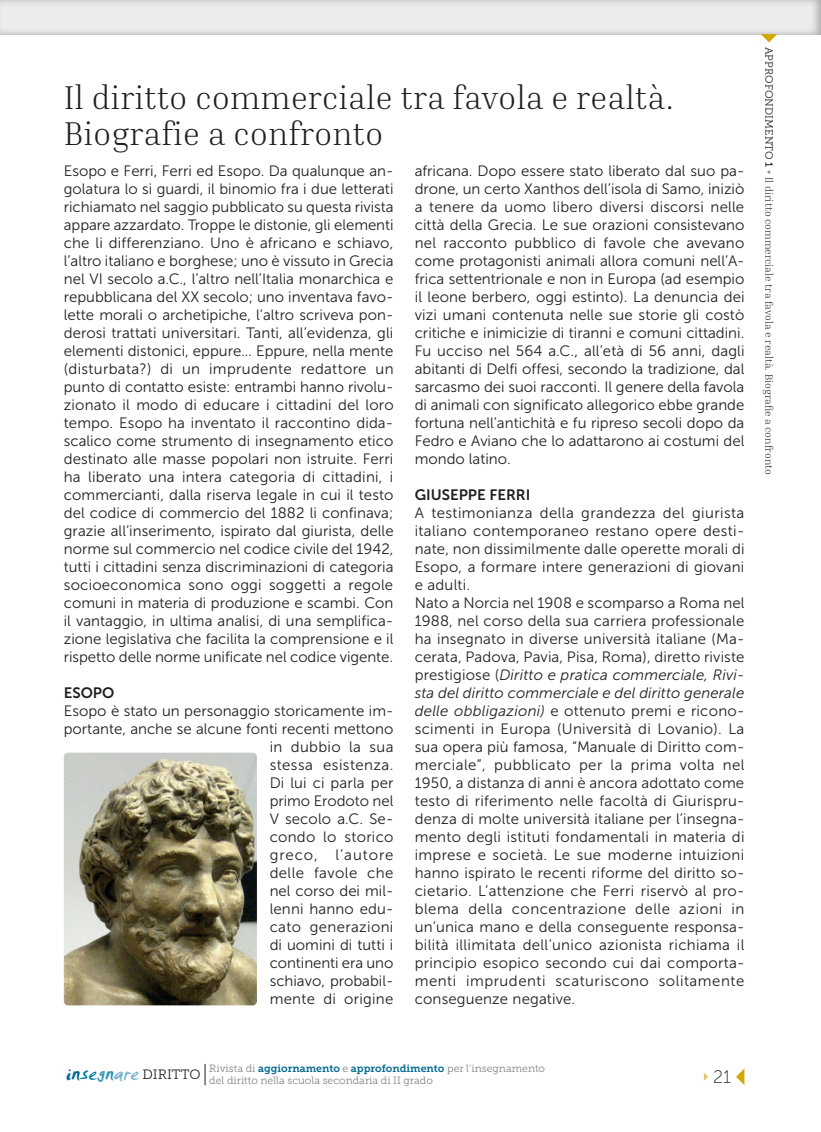
<style>
.page{position:relative;width:821px;height:1132px;background:#fff}
.page>*{position:absolute;margin:0;border:0;box-sizing:border-box;transform-origin:0 0}
.t1{font:300 33px/36px "Inria Serif";color:#231f20}
.t2{font:18px "Museo Sans 100";color:#231f20}
.t3{font:15px/18px "Museo Sans 300";letter-spacing:.015em;color:#231f20;text-align:justify}
.t4{font:15px "Museo Sans 700";color:#231f20}
.t5{font:13.5px "Museo Slab 300";color:#231f20}
.t6{font:300 10.5px "Inria Serif";color:#231f20}
.t7{font:10.5px "Museo Slab 700";color:#00688f}
.t8{font:10.5px "Museo Slab 300";color:#808285}
.s1{font-style:italic}
.s2{font-family:"Museo Slab 300";font-weight:400}
.s3{font-family:"Museo Slab 500";font-weight:400}
.s4{font-family:"Museo Slab 300";font-weight:400;color:#939598}
.s5{font-family:"Smudger Plain";font-size:22.5px;color:#00688f}
.s6{font-family:"Smudger Plain";font-size:22.5px;color:#007da3}
.s7{font-family:"Smudger Plain";font-size:22.5px;color:#2e96b8}
.s8{font-family:"Smudger Plain";font-size:22.5px;color:#76b3ce}
.s9{font-family:"Museo Slab 300";color:#808285}
</style>
<div class="page">
<svg style="left:736px;top:1069px;width:8px;height:15px"></svg>
<svg style="left:704px;top:1073px;width:4px;height:7px"></svg>
<div style="left:0;top:0;width:821px;height:35px;background:#231f20;opacity:.3"></div>
<hr style="left:0;top:0;width:1px;height:35px;background:#231f20;opacity:.3">
<svg style="left:760px;top:34px;width:17px;height:8px"></svg>
<svg style="left:205px;top:1063px;width:1px;height:21px"></svg>
<img style="left:64px;top:752px;width:193px;height:253px">
<h1 class="t1" style="left:64px;top:79px;width:611px">Il diritto commerciale tra favola e realtà.<br>Biografie a confronto</h1>
<p class="t3" style="left:64px;top:161px;width:331px">Esopo e Ferri, Ferri ed Esopo. Da qualunque an&shy;golatura lo si guardi, il binomio fra i due letterati richiamato nel saggio pubblicato su questa rivista appare azzardato. Troppe le distonie, gli elementi che li differenziano. Uno è africano e schiavo, l’altro italiano e borghese; uno è vissuto in Grecia nel VI secolo a.C., l’altro nell’Italia monarchica e repubblicana del XX secolo; uno inventava favo&shy;lette morali o archetipiche, l’altro scriveva pon&shy;derosi trattati universitari. Tanti, all’evidenza, gli elementi distonici, eppure… Eppure, nella mente (disturbata?) di un imprudente redattore un punto di contatto esiste: entrambi hanno rivolu&shy;zionato il modo di educare i cittadini del loro tempo. Esopo ha inventato il raccontino dida&shy;scalico come strumento di insegnamento etico destinato alle masse popolari non istruite. Ferri ha liberato una intera categoria di cittadini, i commercianti, dalla riserva legale in cui il testo del codice di commercio del 1882 li confinava; grazie all’inserimento, ispirato dal giurista, delle norme sul commercio nel codice civile del 1942, tutti i cittadini senza discriminazioni di categoria socioeconomica sono oggi soggetti a regole comuni in materia di produzione e scambi. Con il vantaggio, in ultima analisi, di una semplifica&shy;zione legislativa che facilita la comprensione e il rispetto delle norme unificate nel codice vigente.</p>
<p class="t4" style="left:64px;top:684px;width:52px">ESOPO</p>
<p class="t3" style="left:64px;top:701px;width:331px;text-align:right">Esopo è stato un personaggio storicamente im&shy;portante, anche se alcune fonti recenti mettono in dubbio la sua<br>stessa esistenza.<br>Di lui ci parla per<br>primo Erodoto nel<br>V secolo a.C. Se-<br>condo lo storico<br>greco, l’autore<br>delle favole che<br>nel corso dei mil-<br>lenni hanno edu-<br>cato generazioni<br>di uomini di tutti i<br>continenti era uno<br>schiavo, probabil-<br>mente di origine</p>
<p class="t3" style="left:415px;top:161px;width:331px">africana. Dopo essere stato liberato dal suo pa&shy;drone, un certo Xanthos dell’isola di Samo, iniziò a tenere da uomo libero diversi discorsi nelle città della Grecia. Le sue orazioni consistevano nel racconto pubblico di favole che avevano come protagonisti animali allora comuni nell’A&shy;frica settentrionale e non in Europa (ad esempio il leone berbero, oggi estinto). La denuncia dei vizi umani contenuta nelle sue storie gli costò critiche e inimicizie di tiranni e comuni cittadini.<br>Fu ucciso nel 564 a.C., all’età di 56 anni, dagli abitanti di Delfi offesi, secondo la tradizione, dal sarcasmo dei suoi racconti. Il genere della favola di animali con significato allegorico ebbe grande fortuna nell’antichità e fu ripreso secoli dopo da Fedro e Aviano che lo adattarono ai costumi del mondo latino.</p>
<p class="t4" style="left:415px;top:486px;width:117px">GIUSEPPE FERRI</p>
<p class="t3" style="left:415px;top:503px;width:331px;text-align:left">A testimonianza della grandezza del giurista italiano contemporaneo restano opere desti&shy;nate, non dissimilmente dalle operette morali di Esopo, a formare intere generazioni di giovani e adulti.<br>Nato a Norcia nel 1908 e scomparso a Roma nel 1988, nel corso della sua carriera professionale ha insegnato in diverse università italiane (Ma&shy;cerata, Padova, Pavia, Pisa, Roma), diretto riviste prestigiose (<span class="s1">Diritto e pratica commerciale, Rivi&shy;sta del diritto commerciale e del diritto generale delle obbligazioni)</span> e ottenuto premi e ricono&shy;scimenti in Europa (Università di Lovanio). La sua opera più famosa, “Manuale di Diritto com&shy;merciale”, pubblicato per la prima volta nel 1950, a distanza di anni è ancora adottato come testo di riferimento nelle facoltà di Giurispru&shy;denza di molte università italiane per l’insegna&shy;mento degli istituti fondamentali in materia di imprese e società. Le sue moderne intuizioni hanno ispirato le recenti riforme del diritto so&shy;cietario. L’attenzione che Ferri riservò al pro&shy;blema della concentrazione delle azioni in un’unica mano e della conseguente responsa&shy;bilità illimitata dell’unico azionista richiama il principio esopico secondo cui dai comporta&shy;menti imprudenti scaturiscono solitamente conseguenze negative.</p>
<p class="t6" style="left:775px;top:47px;width:429px;rotate:90deg"><span class="s2">APPROFONDIMENTO</span> <span class="s3">1</span> <span class="s4">•</span> Il diritto commerciale tra favola e realtà. Biografie a confronto</p>
<p class="t5" style="left:66px;top:1066px;width:136px"><span class="s5">in</span><span class="s6">se</span><span class="s7">gn</span><span class="s8">are</span> DIRITTO</p>
<p class="t7" style="left:209px;top:1062px;width:337px"><span class="s9">Rivista di</span> aggiornamento <span class="s9">e</span> approfondimento <span class="s9">per l’insegnamento</span></p>
<p class="t8" style="left:209px;top:1074px;width:225px">del diritto nella scuola secondaria di II grado</p>
<p class="t2" style="left:713px;top:1066px;width:19px">21</p>
</div>
